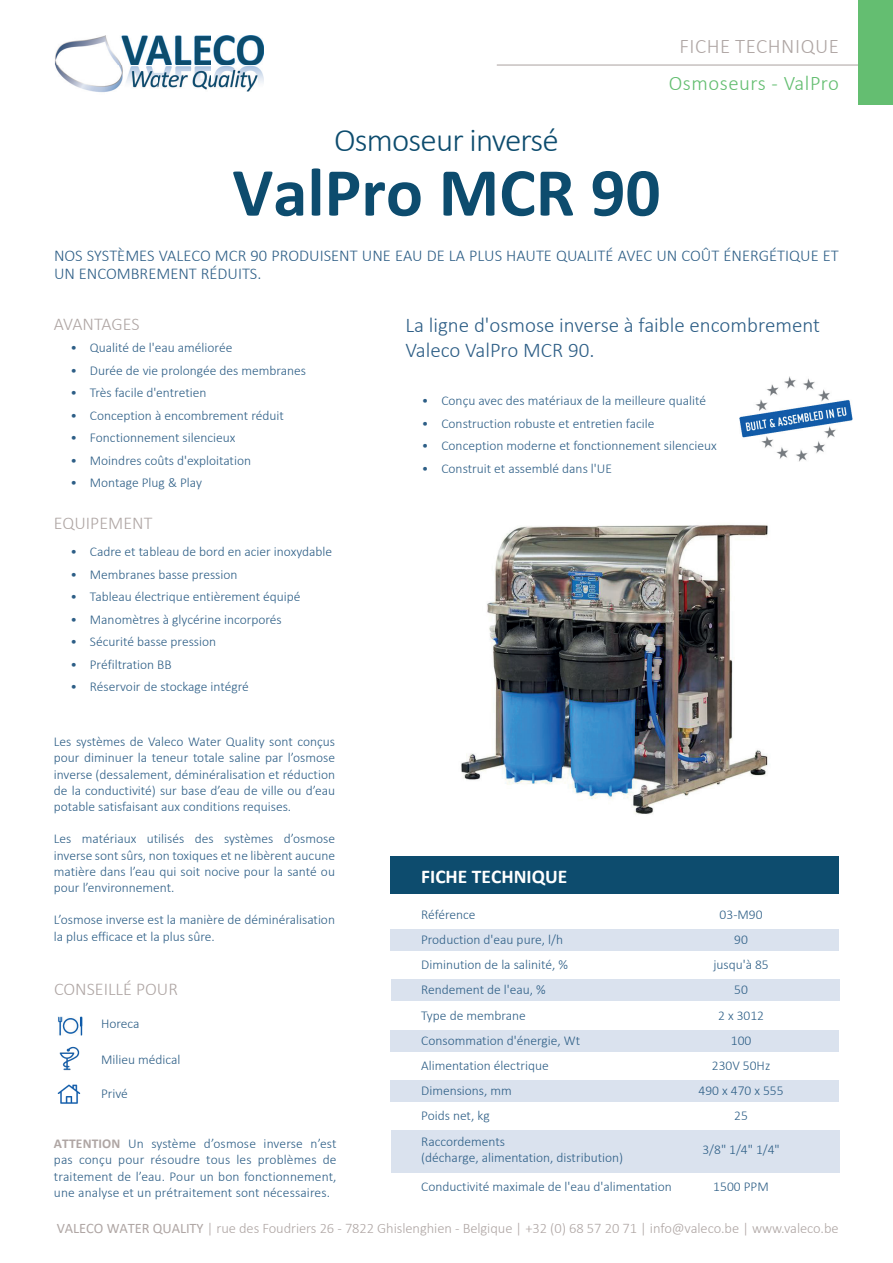
<style>
.page{position:relative;width:893px;height:1263px;background:#fff}
.page>*{position:absolute;margin:0;border:0;box-sizing:border-box;transform-origin:0 0}
.t1{font:700 69.15px "Calibri";color:#0d4c6e}
.t2{font:300 33px "Calibri";letter-spacing:-.025em;color:#0d4c6e}
.t3{font:300 21px/25.2px "Calibri";color:#2d5e86}
.t4{font:300 20.85px "Calibri";letter-spacing:.025em;color:#64be71}
.t5{font:300 20.85px "Calibri";letter-spacing:.025em;color:#afa6a4}
.t6{font:700 19.5px "Calibri";color:#fff}
.t7{font:300 18px "Calibri";color:#afa6a4}
.t8{font:300 16.5px/18px "Calibri";color:#2d5e86}
.t9{font:300 14.55px "Calibri";letter-spacing:-.005em;color:#afa6a4}
.t10{font:300 13.5px/25.2px "Calibri";color:#2d5e86;text-align:justify}
.s1{font-weight:700;color:#afa6a4}
.s2{font-weight:400}
</style>
<div class="page">
<img style="left:55px;top:36px;width:209px;height:57px">
<hr style="left:497px;top:65px;width:396px;height:1px;background:#afa6a4">
<div style="left:859px;top:0;width:34px;height:105px;background:#64be71"></div>
<img style="left:461px;top:524px;width:307px;height:290px">
<img style="left:740px;top:376px;width:112px;height:85px">
<div style="left:390px;top:929px;width:449px;height:21px;background:#dae2ee"></div>
<div style="left:391px;top:979px;width:448px;height:22px;background:#dae2ee"></div>
<div style="left:391px;top:1030px;width:448px;height:22px;background:#dae2ee"></div>
<div style="left:391px;top:1080px;width:448px;height:22px;background:#dae2ee"></div>
<div style="left:391px;top:1130px;width:448px;height:42px;background:#dae2ee"></div>
<div style="left:391px;top:856px;width:448px;height:38px;background:#0d4c6e"></div>
<img style="left:58px;top:1017px;width:25px;height:19px">
<img style="left:59px;top:1046px;width:21px;height:25px">
<img style="left:57px;top:1084px;width:24px;height:20px">
<h3 class="t5" style="left:679px;top:33px;width:161px">FICHE TECHNIQUE</h3>
<h3 class="t4" style="left:669px;top:71px;width:172px">Osmoseurs - ValPro</h3>
<h2 class="t2" style="left:334px;top:120px;width:226px">Osmoseur inversé</h2>
<h1 class="t1" style="left:232px;top:144px;width:430px">ValPro MCR 90</h1>
<p class="t8" style="left:54px;top:246px;width:786px">NOS SYSTÈMES VALECO MCR 90 PRODUISENT UNE EAU DE LA PLUS HAUTE QUALITÉ AVEC UN COÛT ÉNERGÉTIQUE ET<br>UN ENCOMBREMENT RÉDUITS.</p>
<h3 class="t7" style="left:54px;top:313px;width:87px">AVANTAGES</h3>
<p class="t10" style="left:70px;top:335px;width:164px">• Qualité de l'eau améliorée</p>
<p class="t10" style="left:70px;top:358px;width:237px">• Durée de vie prolongée des membranes</p>
<p class="t10" style="left:70px;top:380px;width:138px">• Très facile d'entretien</p>
<p class="t10" style="left:70px;top:403px;width:215px">• Conception à encombrement réduit</p>
<p class="t10" style="left:70px;top:425px;width:167px">• Fonctionnement silencieux</p>
<p class="t10" style="left:70px;top:448px;width:182px">• Moindres coûts d'exploitation</p>
<p class="t10" style="left:70px;top:470px;width:133px">• Montage Plug &amp; Play</p>
<h3 class="t7" style="left:54px;top:512px;width:100px">EQUIPEMENT</h3>
<p class="t10" style="left:70px;top:539px;width:263px">• Cadre et tableau de bord en acier inoxydable</p>
<p class="t10" style="left:70px;top:562px;width:169px">• Membranes basse pression</p>
<p class="t10" style="left:70px;top:584px;width:232px">• Tableau électrique entièrement équipé</p>
<p class="t10" style="left:70px;top:607px;width:213px">• Manomètres à glycérine incorporés</p>
<p class="t10" style="left:70px;top:629px;width:147px">• Sécurité basse pression</p>
<p class="t10" style="left:70px;top:652px;width:103px">• Préfiltration BB</p>
<p class="t10" style="left:70px;top:674px;width:180px">• Réservoir de stockage intégré</p>
<p class="t10" style="left:54px;top:733px;width:283px;line-height:16.2px">Les systèmes de Valeco Water Quality sont conçus pour diminuer la teneur totale saline par l’osmose inverse (dessalement, déminéralisation et réduction de la conductivité) sur base d’eau de ville ou d’eau potable satisfaisant aux conditions requises.</p>
<p class="t10" style="left:54px;top:831px;width:283px;line-height:16.2px">Les matériaux utilisés des systèmes d’osmose inverse sont sûrs, non toxiques et ne libèrent aucune matière dans l’eau qui soit nocive pour la santé ou pour l’environnement.</p>
<p class="t10" style="left:54px;top:912px;width:283px;line-height:16.2px">L’osmose inverse est la manière de déminéralisation la plus efficace et la plus sûre.</p>
<h3 class="t7" style="left:54px;top:978px;width:125px">CONSEILLÉ POUR</h3>
<p class="t10" style="left:101px;top:1011px;width:40px">Horeca</p>
<p class="t10" style="left:101px;top:1047px;width:81px">Milieu médical</p>
<p class="t10" style="left:101px;top:1080px;width:28px">Privé</p>
<p class="t10" style="left:54px;top:1135px;width:284px;line-height:16.2px"><span class="s1">ATTENTION</span> Un système d’osmose inverse n’est pas conçu pour résoudre tous les problèmes de traitement de l’eau. Pour un bon fonctionnement, une analyse et un prétraitement sont nécessaires.</p>
<h3 class="t3" style="left:405px;top:312px;width:416px">La ligne d'osmose inverse à faible encombrement<br>Valeco ValPro MCR 90.</h3>
<p class="t10" style="left:422px;top:388px;width:286px">• Conçu avec des matériaux de la meilleure qualité</p>
<p class="t10" style="left:422px;top:411px;width:234px">• Construction robuste et entretien facile</p>
<p class="t10" style="left:422px;top:433px;width:296px">• Conception moderne et fonctionnement silencieux</p>
<p class="t10" style="left:422px;top:456px;width:192px">• Construit et assemblé dans l'UE</p>
<h3 class="t6" style="left:421px;top:862px;width:148px">FICHE TECHNIQUE</h3>
<p class="t10" style="left:421px;top:901px;width:161px;text-align:left">Référence<br>Production d'eau pure, l/h<br>Diminution de la salinité, %<br>Rendement de l'eau, %<br>Type de membrane<br>Consommation d'énergie, Wt<br>Alimentation électrique<br>Dimensions, mm<br>Poids net, kg<br>Raccordements</p>
<p class="t10" style="left:421px;top:1142px;width:252px;line-height:29.4px">(décharge, alimentation, distribution)<br>Conductivité maximale de l'eau d'alimentation</p>
<p class="t10" style="left:698px;top:901px;width:87px;text-align:center">03-M90<br>90<br>jusqu'à 85<br>50<br>2 x 3012<br>100<br>230V 50Hz<br>490 x 470 x 555<br>25</p>
<p class="t10" style="left:702px;top:1136px;width:79px">3/8" 1/4" 1/4"</p>
<p class="t10" style="left:713px;top:1174px;width:57px">1500 PPM</p>
<p class="t9" style="left:57px;top:1219px;width:783px"><span class="s2">VALECO WATER QUALITY</span> | rue des Foudriers 26 - 7822 Ghislenghien - Belgique | +32 (0) 68 57 20 71 | info@valeco.be | www.valeco.be</p>
</div>
